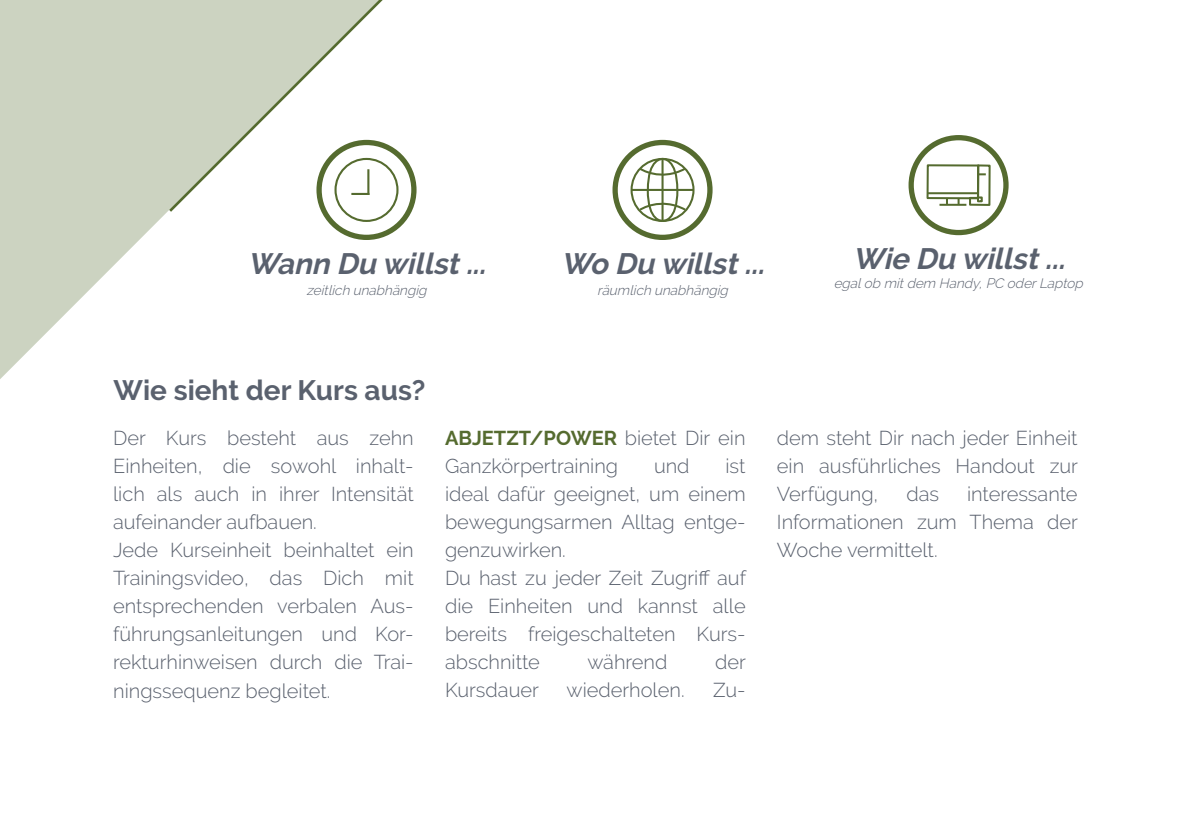
<style>
.page{position:relative;width:1191px;height:840px;background:#fff}
.page>*{position:absolute;margin:0;border:0;box-sizing:border-box;transform-origin:0 0}
.t1{font:italic 700 29.4px "Raleway";color:#5a616e}
.t2{font:700 28px "Raleway";color:#5a616e}
.t3{font:300 20px/28px "Raleway";color:#5a616e;text-align:justify}
.t4{font:italic 300 13.6px "Raleway";color:#5a616e}
.s1{font-weight:700;color:#556b2f}
</style>
<div class="page">
<svg style="left:0;top:0;width:379px;height:379px;fill:#ccd3c1"></svg>
<svg style="left:166px;top:0;width:237px;height:214px"></svg>
<svg style="left:319px;top:142px;width:95px;height:95px"></svg>
<div style="left:316px;top:140px;width:100px;height:100px;border:5px solid #556b2f;border-radius:50%"></div>
<div style="left:334px;top:158px;width:64px;height:64px;border:2px solid #556b2f;border-radius:50%"></div>
<hr style="left:367px;top:169px;width:2px;height:26px;background:#556b2f">
<svg style="left:351px;top:193px;width:16px;height:2px"></svg>
<svg style="left:615px;top:142px;width:95px;height:95px"></svg>
<div style="left:612px;top:140px;width:100px;height:100px;border:5px solid #556b2f;border-radius:50%"></div>
<div style="left:630px;top:158px;width:64px;height:64px;border:2px solid #556b2f;border-radius:50%"></div>
<hr style="left:631px;top:189px;width:62px;height:2px;background:#556b2f">
<svg style="left:638px;top:157px;width:50px;height:66px"></svg>
<div style="left:908px;top:135px;width:100px;height:100px;border:5px solid #556b2f;border-radius:50%"></div>
<svg style="left:926px;top:164px;width:65px;height:42px"></svg>
<p class="t1" style="left:247px;top:247px;width:247px">Wann Du willst...</p>
<p class="t4" style="left:306px;top:282px;width:125px">zeitlich unabhängig</p>
<p class="t1" style="left:561px;top:247px;width:212px">Wo Du willst...</p>
<p class="t4" style="left:597px;top:282px;width:136px">räumlich unabhängig</p>
<p class="t1" style="left:852px;top:242px;width:222px">Wie Du willst...</p>
<p class="t4" style="left:833px;top:275px;width:254px">egalob mitdem Handy,PC oderLaptop</p>
<p class="t2" style="left:114px;top:373px;width:313px">Wie sieht der Kurs aus?</p>
<p class="t3" style="left:113px;top:424px;width:302px">Der Kurs besteht aus zehn Einheiten, die sowohl inhalt&shy;lich als auch in ihrer Intensität aufeinander aufbauen.</p>
<p class="t3" style="left:113px;top:536px;width:302px">Jede Kurseinheit beinhaltet ein Trainingsvideo, das Dich mit entsprechenden verbalen Aus&shy;führungsanleitungen und Kor&shy;rekturhinweisen durch die Trai&shy;ningssequenz begleitet.</p>
<p class="t3" style="left:445px;top:423px;width:302px"><span class="s1">ABJETZT/POWER</span> bietet Dir ein<br>Ganzkörpertraining</p>
<p class="t3" style="left:445px;top:451px;width:302px;text-indent:280px">ist ideal dafür geeignet, um einem bewegungsarmen Alltag entge&shy;genzuwirken.</p>
<p class="t3" style="left:445px;top:563px;width:302px">Du hast zu jeder Zeit Zugriff auf die Einheiten und kannst alle bereits freigeschalteten Kurs&shy;abschnitte</p>
<p class="t3" style="left:654px;top:451px;width:37px">und</p>
<p class="t3" style="left:587px;top:647px;width:81px">während</p>
<p class="t3" style="left:715px;top:647px;width:32px">der</p>
<p class="t3" style="left:445px;top:675px;width:95px">Kursdauer</p>
<p class="t3" style="left:566px;top:675px;width:119px">wiederholen.</p>
<p class="t3" style="left:713px;top:675px;width:34px">Zu-</p>
<p class="t3" style="left:777px;top:424px;width:302px">dem steht Dir nach jeder Einheit ein ausführliches Handout zur Verfügung,</p>
<p class="t3" style="left:777px;top:480px;width:302px;text-indent:190px">interessante Informationen zum Thema der Woche vermittelt.</p>
<p class="t3" style="left:906px;top:480px;width:34px">das</p>
</div>
